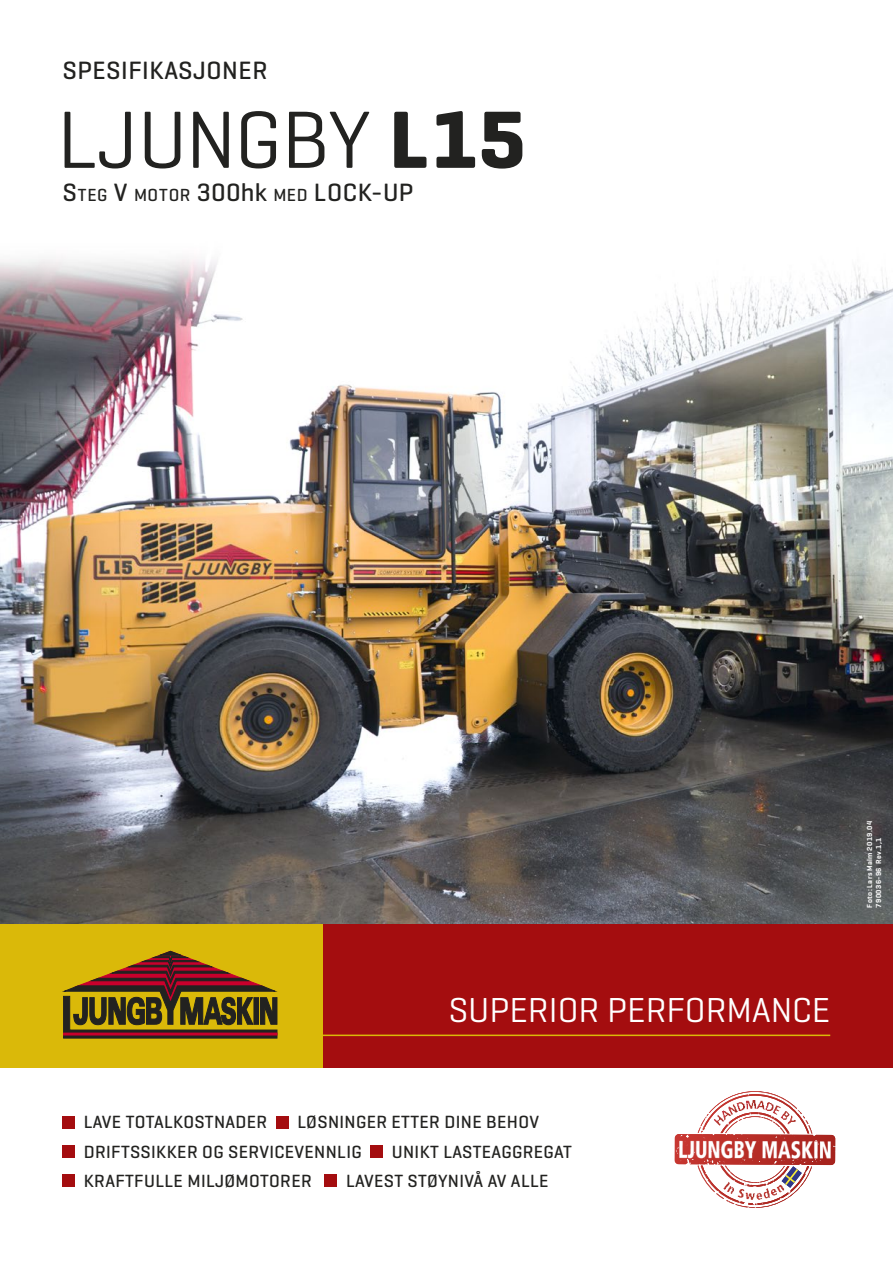
<style>
.page{position:relative;width:893px;height:1263px;background:#fff}
.page>*{position:absolute;margin:0;border:0;box-sizing:border-box;transform-origin:0 0}
.t1{font:82.5px "Geogrotesque";letter-spacing:-.01em;color:#222220}
.t2{font:35.25px "Geogrotesque";color:#fff}
.t3{font:500 25.5px "Geogrotesque";letter-spacing:.02em;color:#222220}
.t4{font:500 18px "Geogrotesque";letter-spacing:.02em;color:#222220}
.t5{font:500 17.85px "Geogrotesque";letter-spacing:.035em;color:#222220}
.t6{font:600 7.5px "Geogrotesque";letter-spacing:.055em;color:#fff}
.s1{font-weight:700}
.s2{font-size:25.5px}
</style>
<div class="page">
<img style="left:0;top:259px;width:893px;height:665px">
<img style="left:714px;top:1171px;width:81px;height:37px">
<img style="left:674px;top:1130px;width:162px;height:38px">
<img style="left:704px;top:1133px;width:103px;height:2px">
<div style="left:0;top:924px;width:324px;height:143px;background:#dab909"></div>
<div style="left:324px;top:924px;width:569px;height:143px;background:#a40d0f"></div>
<svg style="left:63px;top:950px;width:215px;height:89px"></svg>
<div style="left:64px;top:1033px;width:213px;height:2px;border:1px solid #c8002c"></div>
<hr style="left:307px;top:1034px;width:523px;height:2px;background:#dab909">
<div style="left:62px;top:1116px;width:13px;height:12px;background:#a40d0f"></div>
<div style="left:276px;top:1116px;width:13px;height:12px;background:#a40d0f"></div>
<div style="left:62px;top:1145px;width:13px;height:13px;background:#a40d0f"></div>
<div style="left:370px;top:1145px;width:13px;height:13px;background:#a40d0f"></div>
<div style="left:62px;top:1174px;width:13px;height:13px;background:#a40d0f"></div>
<div style="left:325px;top:1174px;width:12px;height:13px;background:#a40d0f"></div>
<svg style="left:702px;top:1091px;width:107px;height:42px"></svg>
<svg style="left:782px;top:1166px;width:20px;height:22px"></svg>
<p class="t3" style="left:62px;top:54px;width:207px">SPESIFIKASJONER</p>
<p class="t1" style="left:57px;top:88px;width:470px">LJUNGBY <span class="s1">L15</span></p>
<p class="t5" style="left:62px;top:184px;width:353px"><span class="s2">S</span>TEG <span class="s2">V</span> MOTOR <span class="s2">300</span><span class="s2">hk</span> MED <span class="s2">LOCK-UP</span></p>
<p class="t2" style="left:448px;top:988px;width:383px">SUPERIOR PERFORMANCE</p>
<p class="t4" style="left:84px;top:1111px;width:185px">LAVE TOTALKOSTNADER</p>
<p class="t4" style="left:297px;top:1111px;width:243px">LØSNINGER ETTER DINE BEHOV</p>
<p class="t4" style="left:84px;top:1140px;width:279px">DRIFTSSIKKER OG SERVICEVENNLIG</p>
<p class="t4" style="left:392px;top:1140px;width:182px">UNIKT LASTEAGGREGAT</p>
<p class="t4" style="left:84px;top:1169px;width:229px">KRAFTFULLE MILJØMOTORER</p>
<p class="t4" style="left:346px;top:1169px;width:204px">LAVEST STØYNIVÅ AV ALLE</p>
<p class="t6" style="left:865px;top:908px;width:88px;rotate:-90deg">Foto: Lars Malm 2019.04</p>
<p class="t6" style="left:874px;top:908px;width:71px;rotate:-90deg">790036-96 Rev.1,1</p>
</div>
